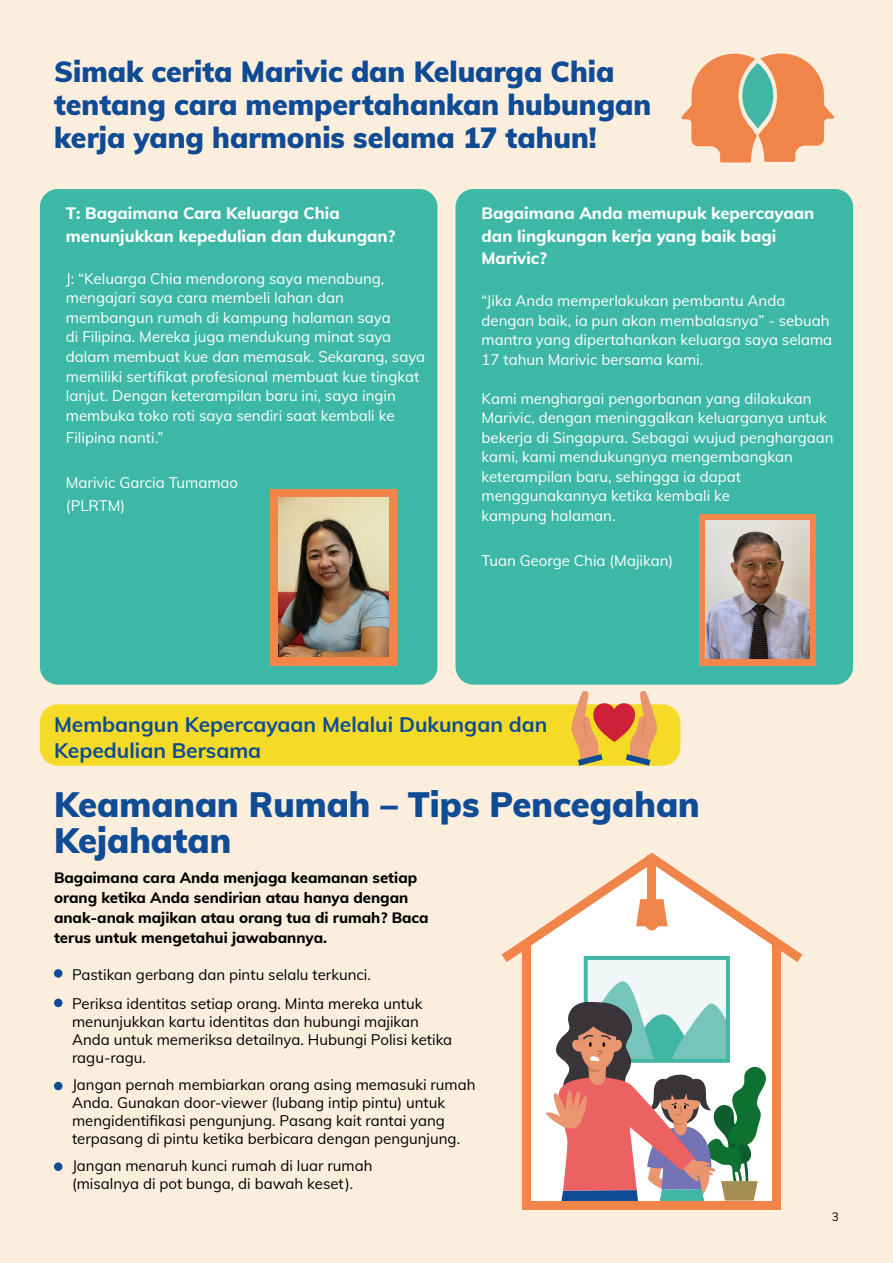
<style>
.page{position:relative;width:893px;height:1263px;background:#fbeedd}
.page>*{position:absolute;margin:0;border:0;box-sizing:border-box;transform-origin:0 0}
.t1{font:900 34.5px/36px "Muli";color:#0f4c95}
.t2{font:900 28.5px/33px "Muli";color:#0f4b94}
.t3{font:700 21px/25.5px "Muli";color:#0f4c95}
.t4{font:800 16.5px/22.5px "Muli";color:#fff}
.t5{font:15px/19.5px "Muli";color:#fff}
.t6{font:15px/18px "Muli";color:#000}
.t7{font:800 15px/19.8px "Muli";color:#000}
.t8{font:12px "Muli";color:#000}
</style>
<div class="page">
<div style="left:40px;top:189px;width:397px;height:496px;background:#3db8a6;border-radius:18px"></div>
<div style="left:455px;top:189px;width:398px;height:496px;background:#3db8a6;border-radius:18px"></div>
<div style="left:40px;top:704px;width:640px;height:62px;background:#f5db28;border-radius:18px"></div>
<div style="left:54px;top:969px;width:9px;height:9px;background:#0f4c95;border-radius:50%"></div>
<div style="left:54px;top:999px;width:9px;height:8px;background:#0f4c95;border-radius:50%"></div>
<div style="left:54px;top:1082px;width:9px;height:8px;background:#0f4c95;border-radius:50%"></div>
<div style="left:54px;top:1162px;width:9px;height:9px;background:#0f4c95;border-radius:50%"></div>
<div style="left:522px;top:1200px;width:259px;height:9px;background:#f18449"></div>
<svg style="left:502px;top:853px;width:300px;height:348px"></svg>
<svg style="left:571px;top:691px;width:86px;height:75px"></svg>
<svg style="left:681px;top:53px;width:153px;height:109px"></svg>
<div style="left:699px;top:514px;width:117px;height:152px;background:#f38548"></div>
<img style="left:706px;top:521px;width:104px;height:138px">
<div style="left:270px;top:489px;width:127px;height:177px;background:#f38548"></div>
<img style="left:278px;top:498px;width:111px;height:158px">
<h2 class="t2" style="left:54px;top:54px;width:599px">Simak cerita Marivic dan Keluarga Chia tentang cara mempertahankan hubungan kerja yang harmonis selama 17 tahun!</h2>
<p class="t4" style="left:66px;top:201px;width:331px">T: Bagaimana Cara Keluarga Chia menunjukkan kepedulian dan dukungan?</p>
<p class="t5" style="left:66px;top:268px;width:361px">J: “Keluarga Chia mendorong saya menabung, mengajari saya cara membeli lahan dan membangun rumah di kampung halaman saya<br>di Filipina. Mereka juga mendukung minat saya dalam membuat kue dan memasak. Sekarang, saya memiliki sertifikat profesional membuat kue tingkat lanjut. Dengan keterampilan baru ini, saya ingin membuka toko roti saya sendiri saat kembali ke</p>
<p class="t5" style="left:66px;top:427px;width:99px">Filipina nanti.”</p>
<p class="t5" style="left:66px;top:471px;width:174px;line-height:22.5px">Marivic Garcia Tumamao (PLRTM)</p>
<p class="t4" style="left:482px;top:201px;width:334px">Bagaimana Anda memupuk kepercayaan dan lingkungan kerja yang baik bagi<br>Marivic?</p>
<p class="t5" style="left:482px;top:290px;width:352px">“Jika Anda memperlakukan pembantu Anda dengan baik, ia pun akan membalasnya” - sebuah mantra yang dipertahankan keluarga saya selama 17 tahun Marivic bersama kami.</p>
<p class="t5" style="left:482px;top:388px;width:354px">Kami menghargai pengorbanan yang dilakukan Marivic, dengan meninggalkan keluarganya untuk bekerja di Singapura. Sebagai wujud penghargaan kami, kami mendukungnya mengembangkan keterampilan baru, sehingga ia dapat menggunakannya ketika kembali ke<br>kampung halaman.</p>
<p class="t5" style="left:482px;top:550px;width:193px">Tuan George Chia (Majikan)</p>
<h3 class="t3" style="left:54px;top:711px;width:495px">Membangun Kepercayaan Melalui Dukungan dan<br>Kepedulian Bersama</h3>
<h1 class="t1" style="left:54px;top:785px;width:647px">Keamanan Rumah – Tips Pencegahan<br>Kejahatan</h1>
<p class="t7" style="left:54px;top:867px;width:376px">Bagaimana cara Anda menjaga keamanan setiap orang ketika Anda sendirian atau hanya dengan anak-anak majikan atau orang tua di rumah? Baca terus untuk mengetahui jawabannya.</p>
<p class="t6" style="left:72px;top:959px;width:352px;line-height:29.4px">Pastikan gerbang dan pintu selalu terkunci.<br>Periksa identitas setiap orang. Minta mereka untuk</p>
<p class="t6" style="left:72px;top:1012px;width:382px">menunjukkan kartu identitas dan hubungi majikan<br>Anda untuk memeriksa detailnya. Hubungi Polisi ketika ragu-ragu.</p>
<p class="t6" style="left:72px;top:1075px;width:405px">Jangan pernah membiarkan orang asing memasuki rumah Anda. Gunakan door-viewer (lubang intip pintu) untuk mengidentifikasi pengunjung. Pasang kait rantai yang terpasang di pintu ketika berbicara dengan pengunjung.</p>
<p class="t6" style="left:72px;top:1156px;width:302px">Jangan menaruh kunci rumah di luar rumah (misalnya di pot bunga, di bawah keset).</p>
<p class="t8" style="left:832px;top:1208px;width:9px">3</p>
</div>
